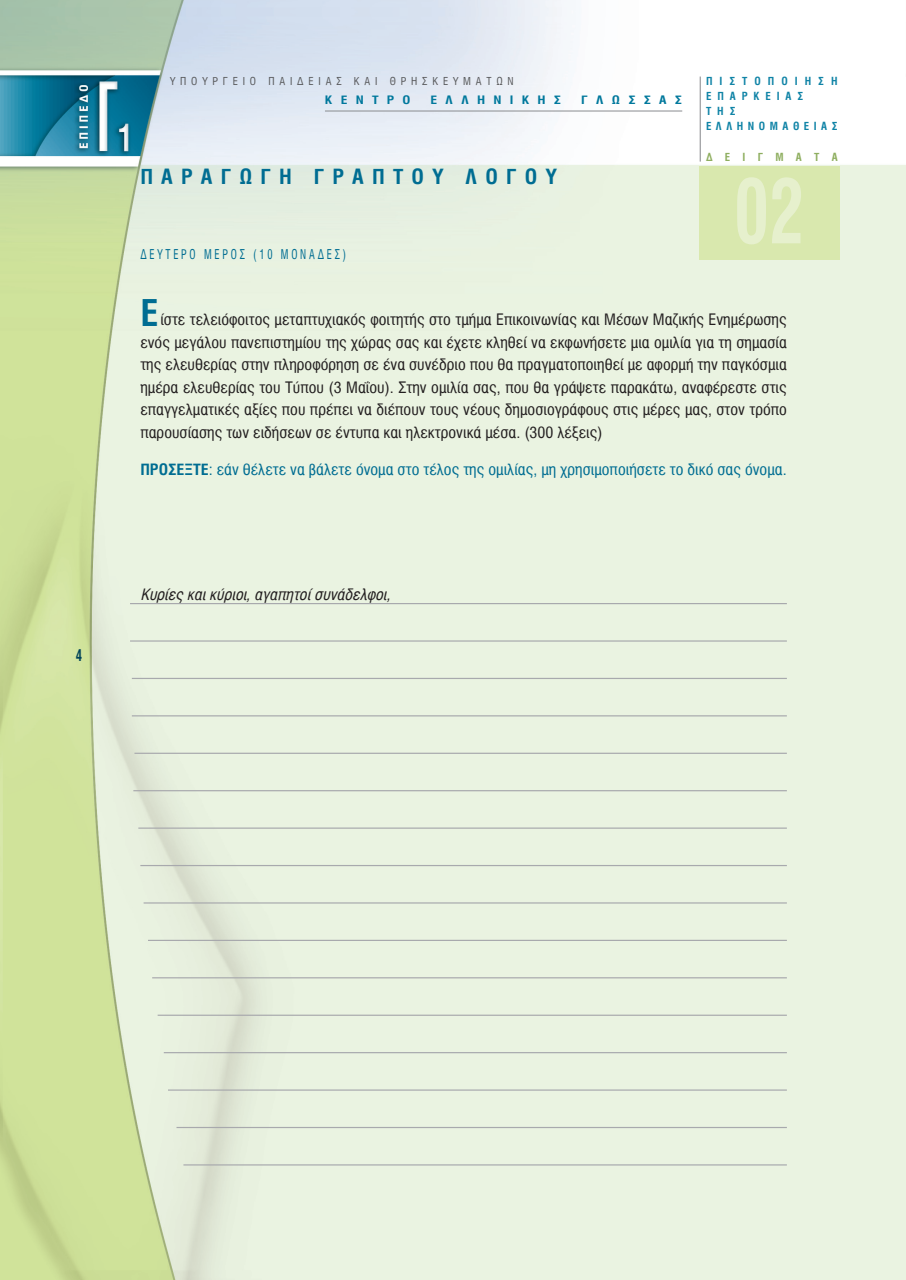
<style>
.page{position:relative;width:906px;height:1280px;background:#fff}
.page>*{position:absolute;margin:0;border:0;box-sizing:border-box;transform-origin:0 0}
.t1{font:700 90px "Mg Helvetica Cond";color:#e6f0cd;scale:.8 1}
.t2{font:700 37.5px "Mg Helvetica Cond";color:#006d92}
.t3{font:700 21px "Mg Helvetica Cond";letter-spacing:.37em;color:#006d92;scale:1.05 1}
.t4{font:700 16.5px "Mg Helvetica Cond";color:#004358;scale:.8 1}
.t5{font:15.75px/22.5px "Mg Helvetica Cond";color:#231f20;text-align:justify;scale:1.05 1}
.t6{font:15.75px "Mg Helvetica Cond";color:#006d92;scale:1.05 1}
.t7{font:italic 15.75px "Mg Helvetica Cond";color:#231f20;scale:1.05 1}
.t8{font:13.5px "Mg Helvetica Cond";letter-spacing:.26em;color:#006d92;scale:.8 1}
.t9{font:700 11.7px "Mg Helvetica Cond";letter-spacing:.59em;color:#00789c;scale:1.2 1}
.t10{font:700 11.25px/15px "Mg Helvetica Cond";letter-spacing:.525em;color:#0f83a6}
.t11{font:700 11.25px "Mg Helvetica Cond";letter-spacing:1.09em;color:#8eae5f}
.t12{font:10.95px "Mg Helvetica Cond";letter-spacing:.44em;color:#57585a}
.s1{font-weight:700}
</style>
<div class="page">
<img style="left:0;top:0;width:906px;height:1280px">
<hr style="left:699px;top:77px;width:1px;height:85px;background:#8a8c8f">
<div style="left:699px;top:166px;width:140px;height:93px;background:#d9e8ae"></div>
<hr style="left:325px;top:111px;width:357px;height:1px;background:#8a8c8f">
<hr style="left:130px;top:603px;width:657px;height:1px;background:#a8a9ad">
<hr style="left:130px;top:640px;width:657px;height:2px;background:#a8a9ad">
<hr style="left:132px;top:678px;width:655px;height:1px;background:#a8a9ad">
<hr style="left:132px;top:715px;width:655px;height:1px;background:#a8a9ad">
<hr style="left:134px;top:753px;width:653px;height:1px;background:#a8a9ad">
<hr style="left:133px;top:790px;width:654px;height:1px;background:#a8a9ad">
<hr style="left:138px;top:827px;width:649px;height:2px;background:#a8a9ad">
<hr style="left:140px;top:865px;width:647px;height:1px;background:#a8a9ad">
<hr style="left:144px;top:902px;width:643px;height:1px;background:#a8a9ad">
<hr style="left:148px;top:940px;width:639px;height:1px;background:#a8a9ad">
<hr style="left:152px;top:977px;width:635px;height:1px;background:#a8a9ad">
<hr style="left:158px;top:1015px;width:629px;height:1px;background:#a8a9ad">
<hr style="left:164px;top:1052px;width:623px;height:1px;background:#a8a9ad">
<hr style="left:168px;top:1089px;width:619px;height:2px;background:#a8a9ad">
<hr style="left:176px;top:1127px;width:611px;height:1px;background:#a8a9ad">
<hr style="left:183px;top:1164px;width:604px;height:1px;background:#a8a9ad">
<p class="t4" style="left:76px;top:646px;width:10px">4</p>
<p class="t12" style="left:170px;top:74px;width:345px">YΠΟΥΡΓΕΙΟ ΠΑΙΔΕΙΑΣ ΚΑΙ ΘΡΗΣΚΕΥΜΑΤΩΝ</p>
<p class="t9" style="left:325px;top:93px;width:73px">ΚΕΝΤΡΟ</p>
<p class="t9" style="left:430px;top:93px;width:110px">ΕΛΛΗΝΙΚΗΣ</p>
<p class="t9" style="left:581px;top:93px;width:86px">ΓΛΩΣΣΑΣ</p>
<h3 class="t3" style="left:140px;top:164px;width:399px">ΠΑΡΑΓΩΓΗ ΓΡΑΠΤΟΥ ΛΟΓΟΥ</h3>
<p class="t8" style="left:140px;top:246px;width:259px">ΔΕΥΤΕΡΟ ΜΕΡΟΣ (10 ΜΟΝΑΔΕΣ)</p>
<p class="t10" style="left:706px;top:73px;width:133px">ΠΙΣΤΟΠΟΙΗΣΗ<br>ΕΠΑΡΚΕΙΑΣ<br>ΤΗΣ<br>ΕΛΛΗΝΟΜΑΘΕΙΑΣ</p>
<p class="t11" style="left:706px;top:151px;width:133px">ΔΕΙΓΜΑΤΑ</p>
<h1 class="t1" style="left:734px;top:160px;width:89px">02</h1>
<h2 class="t2" style="left:140px;top:292px;width:19px">Ε</h2>
<p class="t5" style="left:140px;top:309px;width:617px;text-indent:20px">ίστε τελειόφοιτος μεταπτυχιακός φοιτητής στο τμήμα Επικοινωνίας και Μέσων Μαζικής Ενημέρωσης ενός μεγάλου πανεπιστημίου της χώρας σας και έχετε κληθεί να εκφωνήσετε μια ομιλία για τη σημασία της ελευθερίας στην πληροφόρηση σε ένα συνέδριο που θα πραγματοποιηθεί με αφορμή την παγκόσμια ημέρα ελευθερίας του Τύπου (3 Μαΐου). Στην ομιλία σας, που θα γράψετε παρακάτω, αναφέρεστε στις επαγγελματικές αξίες που πρέπει να διέπουν τους νέους δημοσιογράφους στις μέρες μας, στον τρόπο παρουσίασης των ειδήσεων σε έντυπα και ηλεκτρονικά μέσα. (300 λέξεις)</p>
<p class="t6" style="left:140px;top:461px;width:617px"><span class="s1">ΠΡΟΣΕΞΤΕ</span>: εάν θέλετε να βάλετε όνομα στο τέλος της ομιλίας, μη χρησιμοποιήσετε το δικό σας όνομα.</p>
<p class="t7" style="left:140px;top:585px;width:240px">Κυρίες και κύριοι, αγαπητοί συνάδελφοι,</p>
</div>
